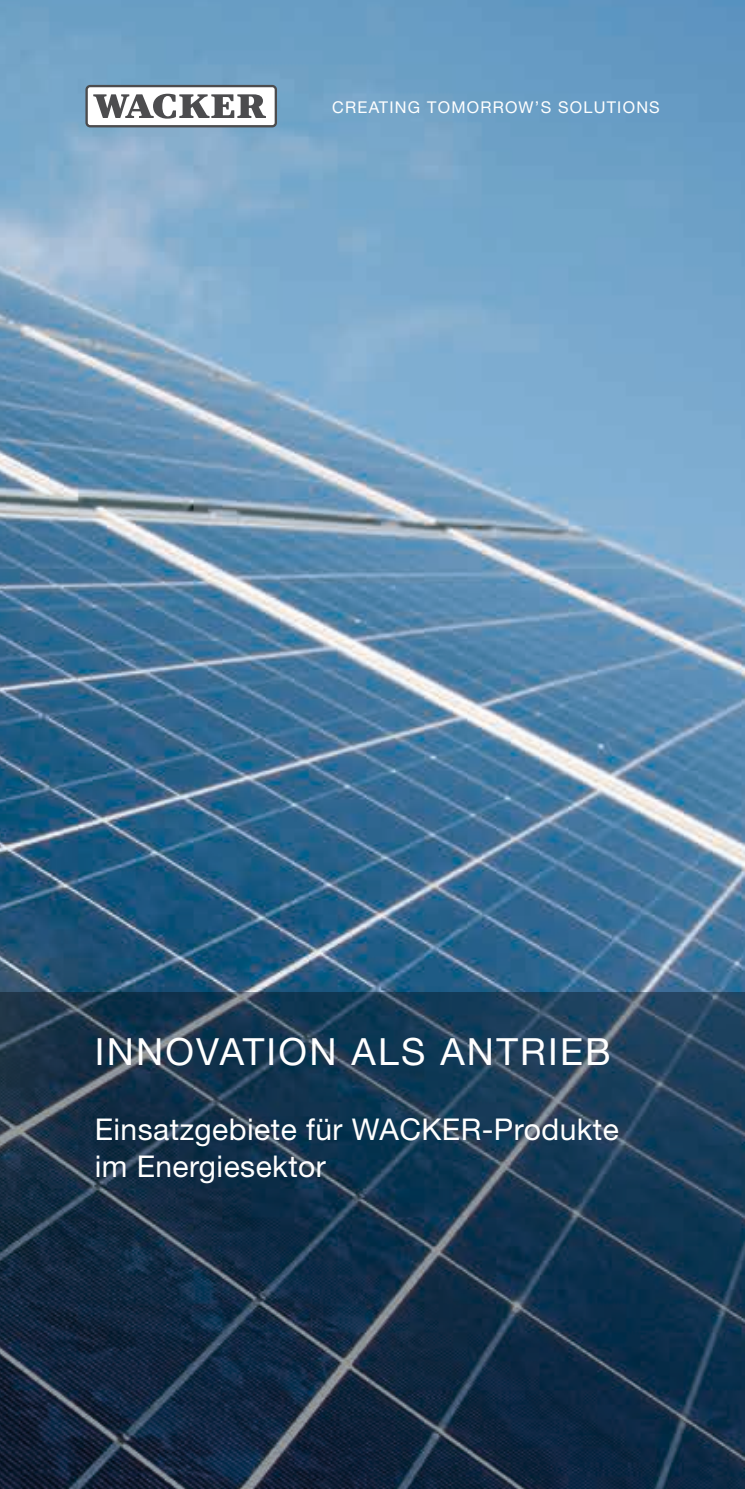
<style>
.page{position:relative;width:745px;height:1489px;background:#fff}
.page>*{position:absolute;margin:0;border:0;box-sizing:border-box;transform-origin:0 0}
.t1{font:37.5px "Helvetica Neue LT Pro";color:#fff}
.t2{font:30px/37.5px "Helvetica Neue LT Pro";letter-spacing:.015em;color:#fff}
.t3{font:16.25px "Helvetica Neue LT Pro";letter-spacing:.075em;color:#fff}
</style>
<div class="page">
<img style="left:0;top:0;width:744px;height:992px">
<svg style="left:0;top:992px;width:744px;height:496px;background:#18334c"></svg>
<svg style="left:85px;top:85px;width:192px;height:42px"></svg>
<div style="left:88px;top:87px;width:186px;height:38px;background:#fff;border-radius:2px"></div>
<svg style="left:93px;top:94px;width:173px;height:25px"></svg>
<p class="t3" style="left:332px;top:97px;width:329px">CREATING TOMORROW’S SOLUTIONS</p>
<p class="t1" style="left:95px;top:1028px;width:41px">Inno</p>
<p class="t1" style="left:196px;top:1028px;width:48px">vation</p>
<p class="t1" style="left:351px;top:1028px;width:26px">als</p>
<p class="t1" style="left:440px;top:1028px;width:50px">Antrie</p>
<p class="t1" style="left:585px;top:1028px;width:27px">b</p>
<p class="t2" style="left:95px;top:1109px;width:525px">Einsatzgebiete für WACKER-Produkte im Energiesektor</p>
</div>
